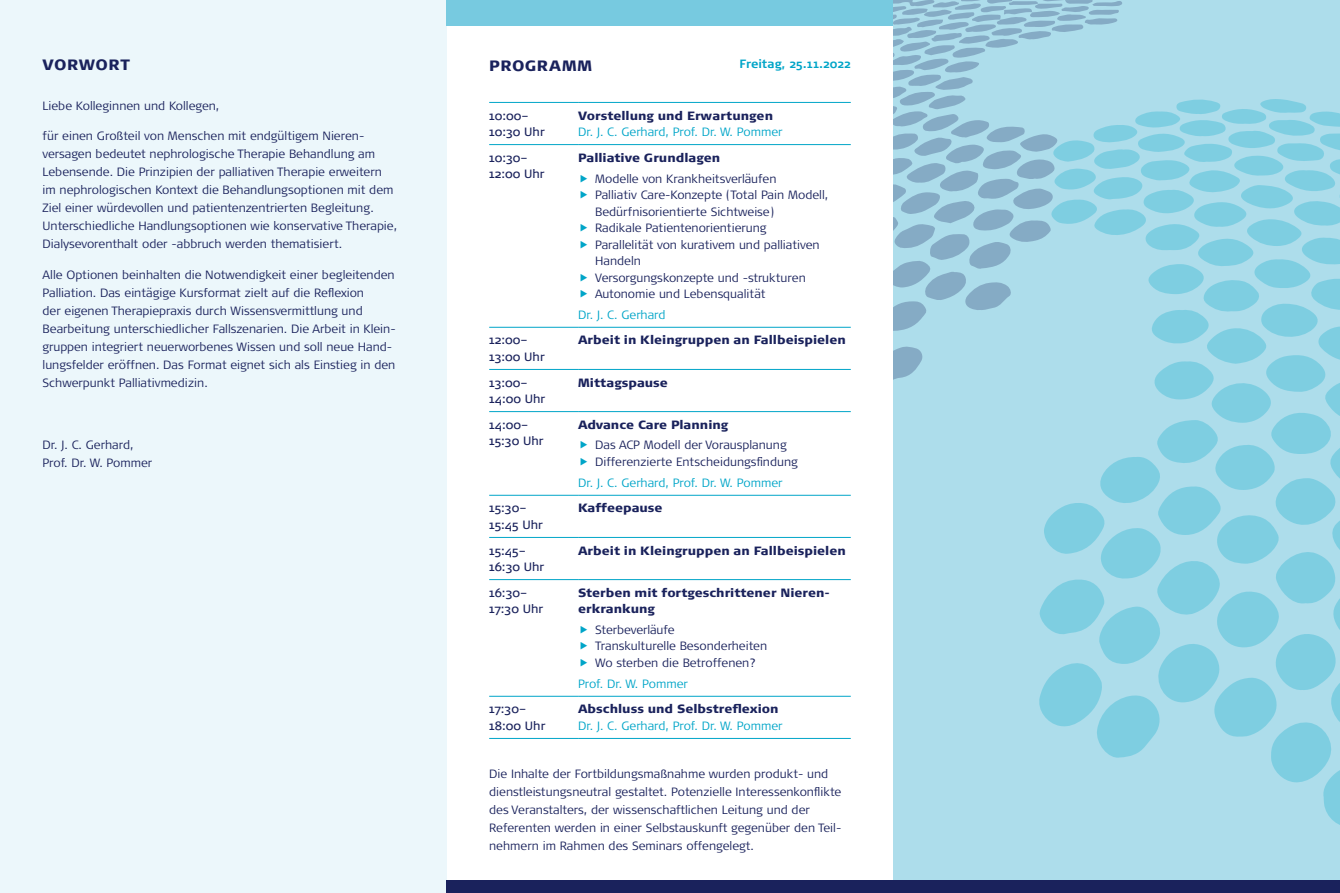
<style>
.page{position:relative;width:1340px;height:893px;background:#fff}
.page>*{position:absolute;margin:0;border:0;box-sizing:border-box;transform-origin:0 0}
.t1{font:900 15px "Signa Pro";letter-spacing:.03em;color:#1a225c}
.t2{font:300 12px/18px "Signa Pro";color:#1a225c}
.t3{font:900 12px/16.5px "Signa Pro";color:#1a225c}
.t4{font:12px/16.5px "Signa Pro";color:#1a225c}
.t5{font:300 12px "Signa Pro";color:#00a5c8}
.t6{font:700 12px "Signa Pro";color:#00a5c8}
</style>
<div class="page">
<div style="left:0;top:0;width:446px;height:893px;background:#ecf7fb"></div>
<div style="left:893px;top:0;width:446px;height:893px;background:#adddeb"></div>
<svg style="left:893px;top:0;width:447px;height:829px"></svg>
<div style="left:446px;top:0;width:447px;height:26px;background:#77cae0"></div>
<hr style="left:489px;top:102px;width:89px;height:1px;background:#00a5c8">
<hr style="left:578px;top:102px;width:272px;height:1px;background:#00a5c8">
<hr style="left:489px;top:144px;width:89px;height:1px;background:#00a5c8">
<hr style="left:578px;top:144px;width:272px;height:1px;background:#00a5c8">
<hr style="left:489px;top:327px;width:89px;height:1px;background:#00a5c8">
<hr style="left:578px;top:327px;width:272px;height:1px;background:#00a5c8">
<hr style="left:489px;top:369px;width:89px;height:1px;background:#00a5c8">
<hr style="left:578px;top:369px;width:272px;height:1px;background:#00a5c8">
<hr style="left:489px;top:411px;width:89px;height:1px;background:#00a5c8">
<hr style="left:578px;top:411px;width:272px;height:1px;background:#00a5c8">
<hr style="left:489px;top:495px;width:89px;height:1px;background:#00a5c8">
<hr style="left:578px;top:495px;width:272px;height:1px;background:#00a5c8">
<hr style="left:489px;top:537px;width:89px;height:1px;background:#00a5c8">
<hr style="left:578px;top:537px;width:272px;height:1px;background:#00a5c8">
<hr style="left:489px;top:579px;width:89px;height:1px;background:#00a5c8">
<hr style="left:578px;top:579px;width:272px;height:1px;background:#00a5c8">
<hr style="left:489px;top:696px;width:89px;height:1px;background:#00a5c8">
<hr style="left:578px;top:696px;width:272px;height:1px;background:#00a5c8">
<hr style="left:489px;top:738px;width:89px;height:1px;background:#00a5c8">
<hr style="left:578px;top:738px;width:272px;height:1px;background:#00a5c8">
<div style="left:446px;top:880px;width:893px;height:13px;background:#1a225c"></div>
<p class="t1" style="left:43px;top:55px;width:89px">VORWORT</p>
<p class="t2" style="left:43px;top:96px;width:178px">Liebe Kolleginnen und Kollegen,</p>
<p class="t2" style="left:43px;top:127px;width:356px">für einen Großteil von Menschen mit endgültigem Nieren&shy;versagen bedeutet nephrologische Therapie Behandlung am Lebensende. Die Prinzipien der palliativen Therapie erweitern im nephrologischen Kontext die Behandlungsoptionen mit dem Ziel einer würdevollen und patientenzentrierten Begleitung.<br>Unterschiedliche Handlungsoptionen wie konservative Therapie, Dialysevorenthalt oder -abbruch werden thematisiert.</p>
<p class="t2" style="left:43px;top:265px;width:355px">Alle Optionen beinhalten die Notwendigkeit einer begleitenden Palliation. Das eintägige Kursformat zielt auf die Reflexion<br>der eigenen Therapiepraxis durch Wissensvermittlung und Bearbeitung unterschiedlicher Fallszenarien. Die Arbeit in Klein&shy;gruppen integriert neuerworbenes Wissen und soll neue Hand&shy;lungsfelder eröffnen. Das Format eignet sich als Einstieg in den Schwerpunkt Palliativmedizin.</p>
<p class="t2" style="left:43px;top:435px;width:111px">Dr. J. C. Gerhard,<br>Prof. Dr. W. Pommer</p>
<p class="t1" style="left:489px;top:55px;width:104px">PROGRAMM</p>
<p class="t6" style="left:739px;top:56px;width:113px">Freitag, 25.11.2022</p>
<p class="t4" style="left:489px;top:107px;width:57px">10:00–<br>10:30 Uhr</p>
<p class="t3" style="left:578px;top:107px;width:196px">Vorstellung und Erwartungen</p>
<p class="t5" style="left:578px;top:124px;width:206px">Dr. J. C. Gerhard, Prof. Dr. W. Pommer</p>
<p class="t4" style="left:489px;top:149px;width:57px">10:30–<br>12:00 Uhr</p>
<p class="t3" style="left:578px;top:149px;width:143px">Palliative Grundlagen</p>
<p class="t2" style="left:595px;top:169px;width:234px;line-height:16.5px">Modelle von Krankheitsverläufen<br>Palliativ Care-Konzepte (Total Pain Modell, Bedürfnisorientierte Sichtweise)<br>Radikale Patientenorientierung<br>Parallelität von kurativem und palliativen Handeln<br>Versorgungskonzepte und -strukturen Autonomie und Lebensqualität</p>
<p class="t5" style="left:578px;top:306px;width:89px">Dr. J. C. Gerhard</p>
<p class="t4" style="left:489px;top:331px;width:57px">12:00–<br>13:00 Uhr</p>
<p class="t3" style="left:578px;top:331px;width:269px">Arbeit in Kleingruppen an Fallbeispielen</p>
<p class="t4" style="left:489px;top:374px;width:58px">13:00–<br>14:00 Uhr</p>
<p class="t3" style="left:578px;top:374px;width:91px">Mittagspause</p>
<p class="t4" style="left:489px;top:416px;width:56px">14:00–<br>15:30 Uhr</p>
<p class="t3" style="left:578px;top:416px;width:152px">Advance Care Planning</p>
<p class="t2" style="left:595px;top:436px;width:204px;line-height:16.5px">Das ACP Modell der Vorausplanung<br>Differenzierte Entscheidungsfindung</p>
<p class="t5" style="left:578px;top:474px;width:206px">Dr. J. C. Gerhard, Prof. Dr. W. Pommer</p>
<p class="t4" style="left:489px;top:499px;width:55px">15:30–<br>15:45 Uhr</p>
<p class="t3" style="left:578px;top:499px;width:86px">Kaffeepause</p>
<p class="t4" style="left:489px;top:542px;width:57px">15:45–<br>16:30 Uhr</p>
<p class="t3" style="left:578px;top:542px;width:269px">Arbeit in Kleingruppen an Fallbeispielen</p>
<p class="t4" style="left:489px;top:584px;width:56px">16:30–<br>17:30 Uhr</p>
<p class="t3" style="left:578px;top:584px;width:253px">Sterben mit fortgeschrittener Nieren&shy;erkrankung</p>
<p class="t2" style="left:595px;top:621px;width:173px;line-height:16.5px">Sterbeverläufe<br>Transkulturelle Besonderheiten<br>Wo sterben die Betroffenen?</p>
<p class="t5" style="left:578px;top:675px;width:111px">Prof. Dr. W. Pommer</p>
<p class="t4" style="left:489px;top:700px;width:58px">17:30–<br>18:00 Uhr</p>
<p class="t3" style="left:578px;top:700px;width:202px">Abschluss und Selbstreflexion</p>
<p class="t5" style="left:578px;top:717px;width:206px">Dr. J. C. Gerhard, Prof. Dr. W. Pommer</p>
<p class="t2" style="left:489px;top:765px;width:354px">Die Inhalte der Fortbildungsmaßnahme wurden produkt- und dienstleistungsneutral gestaltet. Potenzielle Interessenkonflikte des Veranstalters, der wissenschaftlichen Leitung und der Referenten werden in einer Selbstauskunft gegenüber den Teil&shy;nehmern im Rahmen des Seminars offengelegt.</p>
</div>
